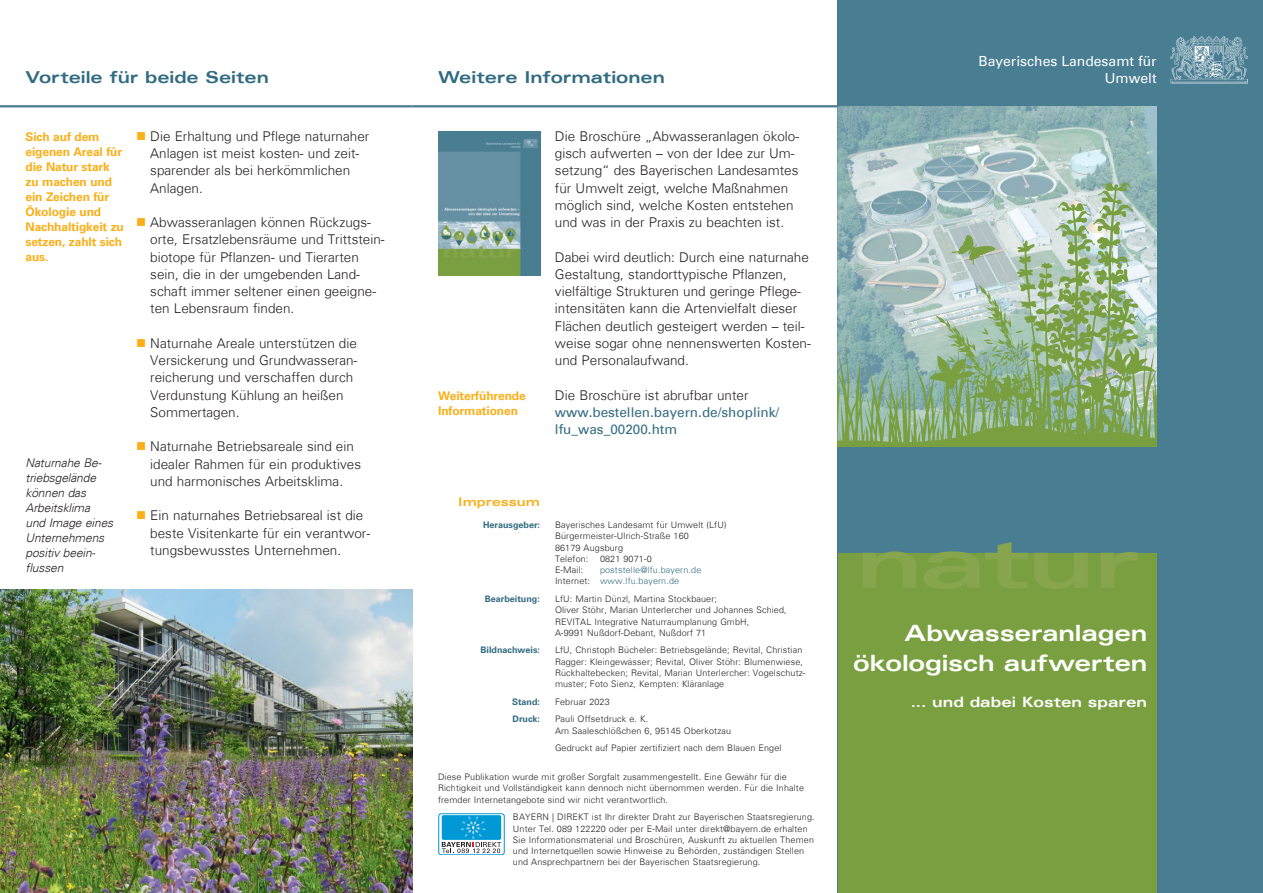
<style>
.page{position:relative;width:1263px;height:893px;background:#fff}
.page>*{position:absolute;margin:0;border:0;box-sizing:border-box;transform-origin:0 0}
.Titelzeile{font:22.5px/30px "Univers Com 63 Bold Ext";letter-spacing:-.01em;color:#fff;text-align:right}
.HL_Kopfzeile{font:16.5px "Univers Com 63 Bold Ext";letter-spacing:-.005em;color:#316b81}
.Untertitel___Reihenb{font:14.25px "Univers Com 63 Bold Ext";color:#fff}
.t1{font:13.95px/16.8px "Univers Com 55 Roman";color:#fff;text-align:right}
.Fließtext{font:300 13.5px/17.2px "Univers Com 45";color:#231f20}
.t2{font:13.5px/17.2px "Univers Com 55 Roman";color:#316b81}
.Marginalien{font:700 12px/15px "Univers Com 65";letter-spacing:-.01em;color:#faaf18}
.BU{font:italic 300 12px/15px "Univers Com 45";letter-spacing:-.01em;color:#231f20}
.Impressum_großer_Abs{font:12px "Univers Com 63 Bold Ext";color:#faaf18}
.Impressum_Fließ{font:300 9px/11.2px "Univers Com 45";letter-spacing:.015em;color:#231f20}
.Impressum_Fließ-2{font:300 9px/11.2px "Univers Com 45";letter-spacing:.015em;color:#316b81}
.Impressum_Fließ-3{font:700 9px "Univers Com 65";color:#316b81}
.s1{color:#faaf18}
.s2{color:#231f20}
</style>
<div class="page">
<div style="left:838px;top:0;width:425px;height:893px;background:#497d92"></div>
<img style="left:1171px;top:36px;width:77px;height:47px">
<div style="left:838px;top:553px;width:319px;height:340px;background:#799f40"></div>
<svg style="left:862px;top:542px;width:276px;height:47px"></svg>
<img style="left:838px;top:106px;width:319px;height:61px">
<img style="left:838px;top:167px;width:319px;height:279px">
<img style="left:0;top:589px;width:412px;height:304px">
<img style="left:438px;top:131px;width:102px;height:144px">
<svg style="left:439px;top:814px;width:65px;height:41px"></svg>
<div style="left:438px;top:813px;width:66px;height:42px;border:1px solid #0099d5;border-radius:3px"></div>
<div style="left:442px;top:815px;width:59px;height:25px;background:#24a7da;border-radius:2px"></div>
<svg style="left:442px;top:816px;width:59px;height:37px"></svg>
<hr style="left:412px;top:105px;width:426px;height:2px;background:#497d92">
<hr style="left:0;top:105px;width:412px;height:2px;background:#497d92">
<h1 class="HL_Kopfzeile" style="left:26px;top:68px;width:245px">Vorteile für beide Seiten</h1>
<p class="Marginalien" style="left:26px;top:129px;width:100px">Sich auf dem eigenen Areal für die Natur stark zu machen und ein Zeichen für<br>Ökologie und<br>Nachhaltigkeit zu setzen, zahlt sich aus.</p>
<p class="BU" style="left:26px;top:455px;width:89px">Naturnahe Be&shy;triebsgelände können das<br>Arbeitsklima<br>und Image eines<br>Unternehmens positiv beein&shy;flussen</p>
<p class="Fließtext" style="left:150px;top:127px;width:221px;text-indent:-14px"><span class="s1">■</span> Die Erhaltung und Pflege naturnaher<br>Anlagen ist meist kosten- und zeit&shy;sparender als bei herkömmlichen<br>Anlagen.</p>
<p class="Fließtext" style="left:150px;top:214px;width:236px;text-indent:-14px"><span class="s1">■</span> Abwasseranlagen können Rückzugs&shy;orte, Ersatzlebensräume und Trittstein&shy;biotope für Pflanzen- und Tierarten sein, die in der umgebenden Land&shy;schaft immer seltener einen geeigne&shy;ten Lebensraum finden.</p>
<p class="Fließtext" style="left:150px;top:334px;width:209px;text-indent:-14px"><span class="s1">■</span> Naturnahe Areale unterstützen die<br>Versickerung und Grundwasseran&shy;reicherung und verschaffen durch<br>Verdunstung Kühlung an heißen<br>Sommertagen.</p>
<p class="Fließtext" style="left:150px;top:438px;width:212px;text-indent:-14px"><span class="s1">■</span> Naturnahe Betriebsareale sind ein idealer Rahmen für ein produktives und harmonisches Arbeitsklima.</p>
<p class="Fließtext" style="left:150px;top:507px;width:221px;text-indent:-14px"><span class="s1">■</span> Ein naturnahes Betriebsareal ist die beste Visitenkarte für ein verantwor&shy;tungsbewusstes Unternehmen.</p>
<h1 class="HL_Kopfzeile" style="left:438px;top:68px;width:228px">Weitere Informationen</h1>
<p class="Marginalien" style="left:438px;top:388px;width:89px">Weiterführende<br>Informationen</p>
<p class="Fließtext" style="left:555px;top:127px;width:246px">Die Broschüre „Abwasseranlagen ökolo&shy;gisch aufwerten – von der Idee zur Um&shy;setzung“ des Bayerischen Landesamtes für Umwelt zeigt, welche Maßnahmen möglich sind, welche Kosten entstehen und was in der Praxis zu beachten ist.</p>
<p class="Fließtext" style="left:555px;top:248px;width:257px">Dabei wird deutlich: Durch eine naturnahe Gestaltung, standorttypische Pflanzen, vielfältige Strukturen und geringe Pflege&shy;intensitäten kann die Artenvielfalt dieser Flächen deutlich gesteigert werden – teil&shy;weise sogar ohne nennenswerten Kosten&shy;und Personalaufwand.</p>
<p class="Fließtext" style="left:555px;top:386px;width:195px">Die Broschüre ist abrufbar unter</p>
<p class="t2" style="left:555px;top:403px;width:226px">www.bestellen.bayern.de/shoplink/ lfu_was_00200.htm</p>
<p class="Impressum_großer_Abs" style="left:458px;top:495px;width:83px">Impressum</p>
<p class="Impressum_Fließ-3" style="left:483px;top:520px;width:58px">Herausgeber:</p>
<p class="Impressum_Fließ" style="left:555px;top:519px;width:173px">Bayerisches Landesamt für Umwelt (LfU)<br>Bürgermeister-Ulrich-Straße 160<br>86179 Augsburg<br>Telefon:</p>
<p class="Impressum_Fließ" style="left:600px;top:553px;width:53px">0821 9071-0</p>
<p class="Impressum_Fließ-2" style="left:555px;top:564px;width:148px;text-indent:45px">poststelle@lfu.bayern.de<br><span class="s2">Internet:</span> www.lfu.bayern.de</p>
<p class="Impressum_Fließ" style="left:555px;top:564px;width:30px">E-Mail:</p>
<p class="Impressum_Fließ-3" style="left:485px;top:593px;width:57px">Bearbeitung:</p>
<p class="Impressum_Fließ" style="left:555px;top:593px;width:233px">LfU: Martin Dünzl, Martina Stockbauer;<br>Oliver Stöhr, Marian Unterlercher und Johannes Schied, REVITAL Integrative Naturraumplanung GmbH,<br>A-9991 Nußdorf-Debant, Nußdorf 71</p>
<p class="Impressum_Fließ-3" style="left:480px;top:645px;width:61px">Bildnachweis:</p>
<p class="Impressum_Fließ" style="left:555px;top:645px;width:252px">LfU, Christoph Bücheler: Betriebsgelände; Revital, Christian Ragger: Kleingewässer; Revital, Oliver Stöhr: Blumenwiese, Rückhaltebecken; Revital, Marian Unterlercher: Vogelschutz&shy;muster; Foto Sienz, Kempten: Kläranlage</p>
<p class="Impressum_Fließ-3" style="left:512px;top:696px;width:30px">Stand:</p>
<p class="Impressum_Fließ" style="left:555px;top:696px;width:56px">Februar 2023</p>
<p class="Impressum_Fließ-3" style="left:512px;top:714px;width:29px">Druck:</p>
<p class="Impressum_Fließ" style="left:555px;top:714px;width:178px">Pauli Offsetdruck e. K.<br>Am Saaleschlößchen 6, 95145 Oberkotzau</p>
<p class="Impressum_Fließ" style="left:555px;top:742px;width:228px">Gedruckt auf Papier zertifiziert nach dem Blauen Engel</p>
<p class="Impressum_Fließ" style="left:438px;top:771px;width:367px">Diese Publikation wurde mit großer Sorgfalt zusammengestellt. Eine Gewähr für die<br>Richtigkeit und Vollständigkeit kann dennoch nicht übernommen werden. Für die Inhalte fremder Internetangebote sind wir nicht verantwortlich.</p>
<p class="Impressum_Fließ" style="left:513px;top:811px;width:303px">BAYERN | DIREKT ist Ihr direkter Draht zur Bayerischen Staatsregierung.<br>Unter Tel. 089 122220 oder per E-Mail unter direkt@bayern.de erhalten Sie Informationsmaterial und Broschüren, Auskunft zu aktuellen Themen und Internetquellen sowie Hinweise zu Behörden, zuständigen Stellen und Ansprechpartnern bei der Bayerischen Staatsregierung.</p>
<h3 class="t1" style="left:978px;top:53px;width:180px">Bayerisches Landesamt für<br>Umwelt</h3>
<p class="Titelzeile" style="left:853px;top:618px;width:296px">Abwasseranlagen ökologisch aufwerten</p>
<h1 class="Untertitel___Reihenb" style="left:911px;top:694px;width:238px">... und dabei Kosten sparen</h1>
</div>
